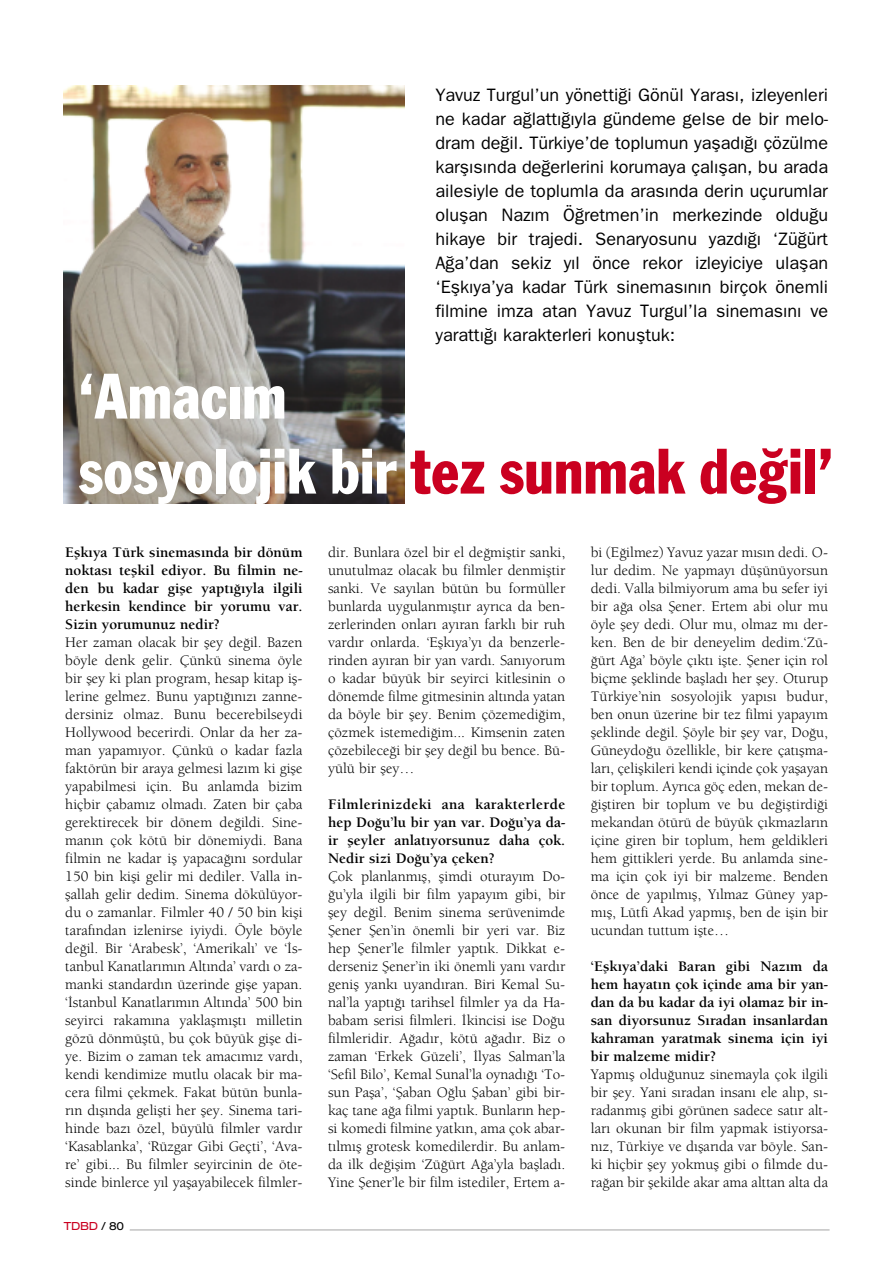
<style>
.page{position:relative;width:893px;height:1262px;background:#fff}
.page>*{position:absolute;margin:0;border:0;box-sizing:border-box;transform-origin:0 0}
.t1{font:67.2px/75px "Franklin Gothic T Con";color:#fff}
.t2{font:18px/24px "Franklin Gothic";color:#000;text-align:justify}
.t3{font:15px/18px "Berkeley";color:#000;text-align:justify}
.t4{font:700 15px/18px "Berkeley";color:#000;text-align:justify}
.t5{font:12px "Sans Extended";letter-spacing:-.025em;color:#ca0020}
.s1{color:#ca0020}
.s2{color:#000}
</style>
<div class="page">
<hr style="left:130px;top:1229px;width:699px;height:1px;background:#a5a5a5">
<img style="left:64px;top:85px;width:340px;height:419px">
<p class="t2" style="left:435px;top:84px;width:394px">Yavuz Turgul’un yönetti¤i Gönül Yaras›, izleyenleri ne kadar a¤latt›¤›yla gündeme gelse de bir melo&shy;dram de¤il. Türkiye’de toplumun yaflad›¤› çözülme karfl›s›nda de¤erlerini korumaya çal›flan, bu arada ailesiyle de toplumla da aras›nda derin uçurumlar oluflan Naz›m Ö¤retmen’in merkezinde oldu¤u hikaye bir trajedi. Senaryosunu yazd›¤› ‘Zü¤ürt A¤a’dan sekiz y›l önce rekor izleyiciye ulaflan ‘Eflk›ya’ya kadar Türk sinemas›n›n birçok önemli filmine imza atan Yavuz Turgul’la sinemas›n› ve yaratt›¤› karakterleri konufltuk:</p>
<h1 class="t1" style="left:78px;top:359px;width:756px">‘Amac›m<br>sosyolojik bir <span class="s1">tez sunmak de¤il’</span></h1>
<p class="t4" style="left:65px;top:544px;width:239px">Eflk›ya Türk sinemas›nda bir dönüm noktas› teflkil ediyor. Bu filmin ne&shy;den bu kadar gifle yapt›¤›yla ilgili herkesin kendince bir yorumu var.<br>Sizin yorumunuz nedir?</p>
<p class="t3" style="left:65px;top:634px;width:239px">Her zaman olacak bir fley de¤il. Bazen böyle denk gelir. Çünkü sinema öyle bir fley ki plan program, hesap kitap ifl&shy;lerine gelmez. Bunu yapt›¤›n›z› zanne&shy;dersiniz olmaz. Bunu becerebilseydi Hollywood becerirdi. Onlar da her za&shy;man yapam›yor. Çünkü o kadar fazla faktörün bir araya gelmesi laz›m ki gifle yapabilmesi için. Bu anlamda bizim hiçbir çabam›z olmad›. Zaten bir çaba gerektirecek bir dönem de¤ildi. Sine&shy;man›n çok kötü bir dönemiydi. Bana filmin ne kadar ifl yapaca¤›n› sordular 150 bin kifli gelir mi dediler. Valla in&shy;flallah gelir dedim. Sinema dökülüyor&shy;du o zamanlar. Filmler 40 / 50 bin kifli taraf›ndan izlenirse iyiydi. Öyle böyle de¤il. Bir ‘Arabesk’, ‘Amerikal›’ ve ‘‹s&shy;tanbul Kanatlar›m›n Alt›nda’ vard› o za&shy;manki standard›n üzerinde gifle yapan. ‘‹stanbul Kanatlar›m›n Alt›nda’ 500 bin seyirci rakam›na yaklaflm›flt› milletin gözü dönmüfltü, bu çok büyük gifle di&shy;ye. Bizim o zaman tek amac›m›z vard›, kendi kendimize mutlu olacak bir ma&shy;cera filmi çekmek. Fakat bütün bunla&shy;r›n d›fl›nda geliflti her fley. Sinema tari&shy;hinde baz› özel, büyülü filmler vard›r ‘Kasablanka’, ‘Rüzgar Gibi Geçti’, ‘Ava&shy;re’ gibi... Bu filmler seyircinin de öte&shy;sinde binlerce y›l yaflayabilecek filmler-</p>
<p class="t5" style="left:64px;top:1222px;width:62px">TDBD <span class="s2">/ 80</span></p>
<p class="t3" style="left:328px;top:544px;width:239px">dir. Bunlara özel bir el de¤mifltir sanki, unutulmaz olacak bu filmler denmifltir sanki. Ve say›lan bütün bu formüller bunlarda uygulanm›flt›r ayr›ca da ben&shy;zerlerinden onlar› ay›ran farkl› bir ruh vard›r onlarda. ‘Eflk›ya’y› da benzerle&shy;rinden ay›ran bir yan vard›. San›yorum o kadar büyük bir seyirci kitlesinin o dönemde filme gitmesinin alt›nda yatan da böyle bir fley. Benim çözemedi¤im, çözmek istemedi¤im... Kimsenin zaten çözebilece¤i bir fley de¤il bu bence. Bü&shy;yülü bir fley…</p>
<p class="t4" style="left:328px;top:796px;width:239px">Filmlerinizdeki ana karakterlerde hep Do¤u’lu bir yan var. Do¤u’ya da&shy;ir fleyler anlat›yorsunuz daha çok.<br>Nedir sizi Do¤u’ya çeken?</p>
<p class="t3" style="left:328px;top:868px;width:239px">Çok planlanm›fl, flimdi oturay›m Do-¤u’yla ilgili bir film yapay›m gibi, bir fley de¤il. Benim sinema serüvenimde fiener fien’in önemli bir yeri var. Biz hep fiener’le filmler yapt›k. Dikkat e&shy;derseniz fiener’in iki önemli yan› vard›r genifl yank› uyand›ran. Biri Kemal Su&shy;nal’la yapt›¤› tarihsel filmler ya da Ha&shy;babam serisi filmleri. ‹kincisi ise Do¤u filmleridir. A¤ad›r, kötü a¤ad›r. Biz o zaman ‘Erkek Güzeli’, ‹lyas Salman’la ‘Sefil Bilo’, Kemal Sunal’la oynad›¤› ‘To&shy;sun Pafla’, ‘fiaban O¤lu fiaban’ gibi bir&shy;kaç tane a¤a filmi yapt›k. Bunlar›n hep&shy;si komedi filmine yatk›n, ama çok abar&shy;t›lm›fl grotesk komedilerdir. Bu anlam&shy;da ilk de¤iflim ‘Zü¤ürt A¤a’yla bafllad›.<br>Yine fiener’le bir film istediler, Ertem a-</p>
<p class="t3" style="left:591px;top:544px;width:239px">bi (E¤ilmez) Yavuz yazar m›s›n dedi. O&shy;lur dedim. Ne yapmay› düflünüyorsun dedi. Valla bilmiyorum ama bu sefer iyi bir a¤a olsa fiener. Ertem abi olur mu öyle fley dedi. Olur mu, olmaz m› der&shy;ken. Ben de bir deneyelim dedim.‘Zü-¤ürt A¤a’ böyle ç›kt› iflte. fiener için rol biçme fleklinde bafllad› her fley. Oturup Türkiye’nin sosyolojik yap›s› budur, ben onun üzerine bir tez filmi yapay›m fleklinde de¤il. fiöyle bir fley var, Do¤u, Güneydo¤u özellikle, bir kere çat›flma&shy;lar›, çeliflkileri kendi içinde çok yaflayan bir toplum. Ayr›ca göç eden, mekan de-¤ifltiren bir toplum ve bu de¤ifltirdi¤i mekandan ötürü de büyük ç›kmazlar›n içine giren bir toplum, hem geldikleri hem gittikleri yerde. Bu anlamda sine&shy;ma için çok iyi bir malzeme. Benden önce de yap›lm›fl, Y›lmaz Güney yap&shy;m›fl, Lütfi Akad yapm›fl, ben de iflin bir ucundan tuttum iflte…</p>
<p class="t4" style="left:591px;top:958px;width:239px">‘Eflk›ya’daki Baran gibi Naz›m da hem hayat›n çok içinde ama bir yan&shy;dan da bu kadar da iyi olamaz bir in&shy;san diyorsunuz S›radan insanlardan kahraman yaratmak sinema için iyi bir malzeme midir?</p>
<p class="t3" style="left:591px;top:1066px;width:239px">Yapm›fl oldu¤unuz sinemayla çok ilgili bir fley. Yani s›radan insan› ele al›p, s›- radanm›fl gibi görünen sadece sat›r alt&shy;lar› okunan bir film yapmak istiyorsa&shy;n›z, Türkiye ve d›flar›da var böyle. San&shy;ki hiçbir fley yokmufl gibi o filmde du&shy;ra¤an bir flekilde akar ama alttan alta da</p>
</div>
